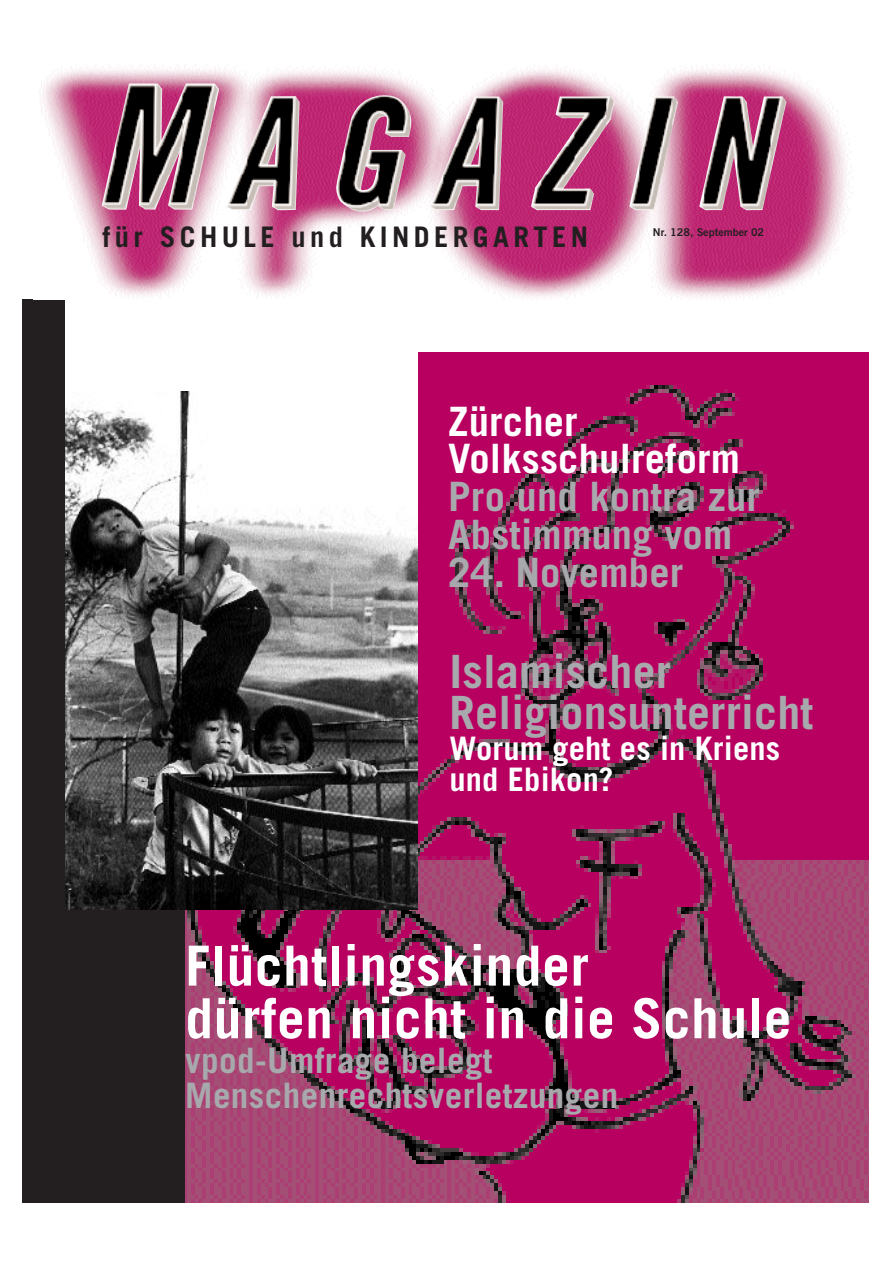
<style>
.page{position:relative;width:893px;height:1263px;background:#fff}
.page>*{position:absolute;margin:0;border:0;box-sizing:border-box;transform-origin:0 0}
.t1{font:700 55.35px/52.7px "Trade Gothic";letter-spacing:.01em;color:#fff}
.t2{font:700 45.9px/40.5px "Trade Gothic";letter-spacing:.005em;color:#a8a9ad}
.t3{font:700 40.5px/37.8px "Trade Gothic";letter-spacing:.005em;color:#a8a9ad}
.t4{font:700 40.5px/37.8px "Trade Gothic";letter-spacing:.005em;color:#fff}
.t5{font:700 35.1px/35.1px "Trade Gothic";letter-spacing:.01em;color:#a8a9ad}
.t6{font:700 32.4px/31px "Trade Gothic";letter-spacing:.005em;color:#fff}
.t7{font:700 28.35px "Trade Gothic";letter-spacing:.155em;color:#231f20}
.t8{font:10.8px "Trade Gothic Bold Two";color:#231f20}
</style>
<div class="page">
<div style="left:23px;top:295px;width:181px;height:907px;background:#231f20"></div>
<img style="left:185px;top:353px;width:683px;height:849px">
<div style="left:23px;top:63px;width:845px;height:236px;background:#fff"></div>
<img style="left:40px;top:65px;width:813px;height:234px">
<img style="left:102px;top:83px;width:684px;height:129px">
<div style="left:65px;top:299px;width:353px;height:610px;background:#fff"></div>
<img style="left:65px;top:392px;width:353px;height:517px">
<p class="t7" style="left:103px;top:227px;width:487px">für SCHULE und KINDERGARTEN</p>
<p class="t8" style="left:653px;top:229px;width:113px">Nr. 128, September 02</p>
<p class="t4" style="left:448px;top:406px;width:293px">Zürcher<br>Volksschulreform</p>
<p class="t3" style="left:448px;top:482px;width:313px">Pro und kontra zur<br>Abstimmung vom</p>
<p class="t3" style="left:448px;top:557px;width:236px">24. November</p>
<h2 class="t2" style="left:449px;top:656px;width:365px">Islamischer<br>Religionsunterricht</h2>
<p class="t6" style="left:449px;top:735px;width:332px">Worum geht es in Kriens und Ebikon?</p>
<h1 class="t1" style="left:185px;top:945px;width:607px">Flüchtlingskinder<br>dürfen nicht in die Schule</h1>
<p class="t5" style="left:185px;top:1047px;width:434px">vpod-Umfrage belegt<br>Menschenrechtsverletzungen</p>
</div>
